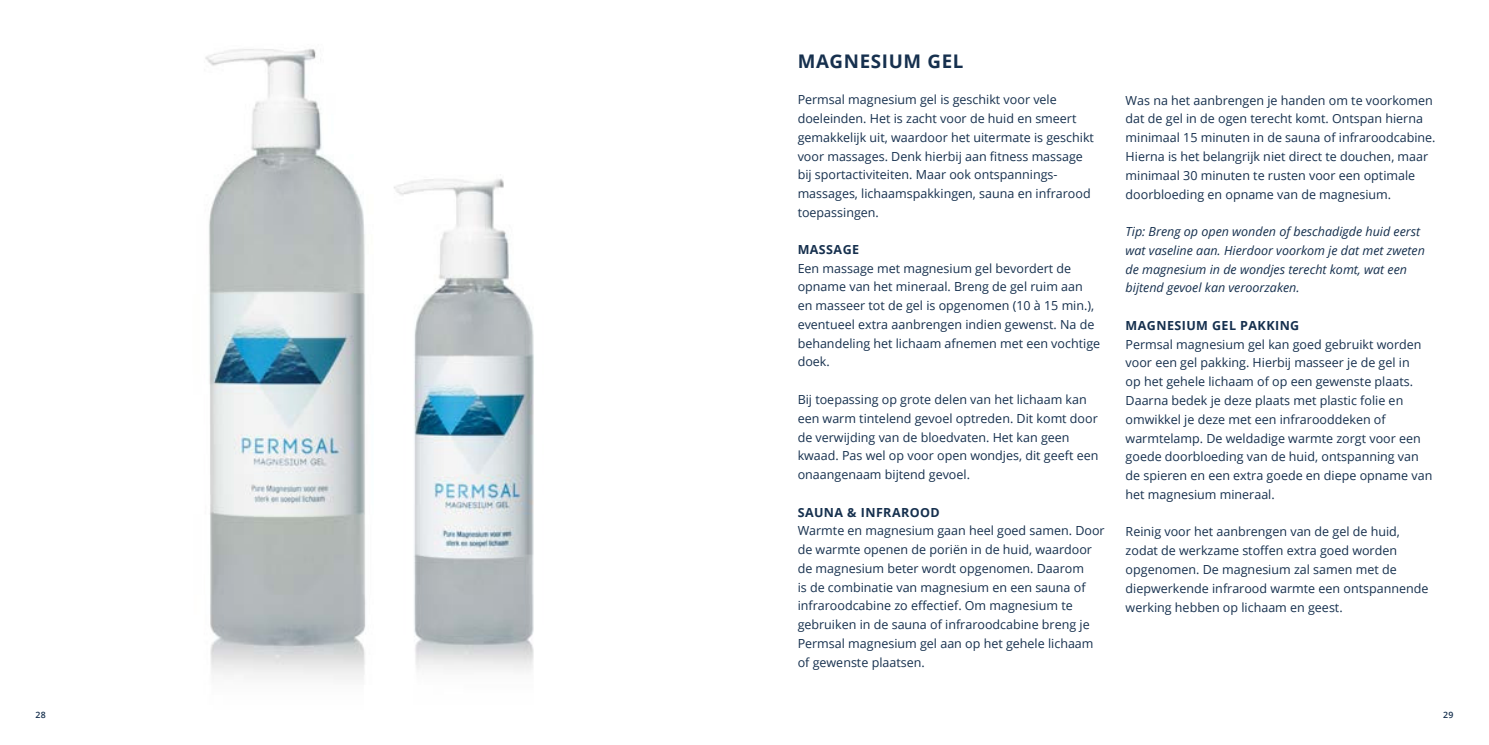
<style>
.page{position:relative;width:1489px;height:745px;background:#fff}
.page>*{position:absolute;margin:0;border:0;box-sizing:border-box;transform-origin:0 0}
.t1{font:700 18.75px "Open Sans";letter-spacing:.035em;color:#16304e}
.t2{font:12.5px/18.8px "Open Sans";color:#16304e}
.t3{font:italic 12.5px/18.8px "Open Sans";color:#16304e}
.t4{font:700 12.5px "Open Sans";letter-spacing:.035em;color:#16304e}
.t5{font:600 8.75px "Open Sans";color:#16304e}
</style>
<div class="page">
<img style="left:205px;top:49px;width:329px;height:631px">
<h1 class="t1" style="left:797px;top:53px;width:167px">MAGNESIUM GEL</h1>
<p class="t2" style="left:797px;top:92px;width:298px">Permsal magnesium gel is geschikt voor vele doeleinden. Het is zacht voor de huid en smeert gemakkelijk uit, waardoor het uitermate is geschikt voor massages. Denk hierbij aan fitness massage bij sportactiviteiten. Maar ook ontspannings&shy;massages, lichaamspakkingen, sauna en infrarood toepassingen.</p>
<p class="t4" style="left:797px;top:244px;width:63px">MASSAGE</p>
<p class="t2" style="left:797px;top:260px;width:304px">Een massage met magnesium gel bevordert de opname van het mineraal. Breng de gel ruim aan en masseer tot de gel is opgenomen (10 à 15 min.), eventueel extra aanbrengen indien gewenst. Na de behandeling het lichaam afnemen met een vochtige doek.</p>
<p class="t2" style="left:797px;top:391px;width:302px">Bij toepassing op grote delen van het lichaam kan een warm tintelend gevoel optreden. Dit komt door de verwijding van de bloedvaten. Het kan geen kwaad. Pas wel op voor open wondjes, dit geeft een onaangenaam bijtend gevoel.</p>
<p class="t4" style="left:797px;top:507px;width:144px">SAUNA &amp; INFRAROOD</p>
<p class="t2" style="left:797px;top:522px;width:308px">Warmte en magnesium gaan heel goed samen. Door de warmte openen de poriën in de huid, waardoor de magnesium beter wordt opgenomen. Daarom<br>is de combinatie van magnesium en een sauna of infraroodcabine zo effectief. Om magnesium te gebruiken in de sauna of infraroodcabine breng je Permsal magnesium gel aan op het gehele lichaam of gewenste plaatsen.</p>
<p class="t2" style="left:1125px;top:92px;width:311px">Was na het aanbrengen je handen om te voorkomen dat de gel in de ogen terecht komt. Ontspan hierna minimaal 15 minuten in de sauna of infraroodcabine.<br>Hierna is het belangrijk niet direct te douchen, maar minimaal 30 minuten te rusten voor een optimale doorbloeding en opname van de magnesium.</p>
<p class="t3" style="left:1125px;top:223px;width:301px">Tip: Breng op open wonden of beschadigde huid eerst wat vaseline aan. Hierdoor voorkom je dat met zweten de magnesium in de wondjes terecht komt, wat een bijtend gevoel kan veroorzaken.</p>
<p class="t4" style="left:1125px;top:320px;width:175px">MAGNESIUM GEL PAKKING</p>
<p class="t2" style="left:1125px;top:336px;width:308px">Permsal magnesium gel kan goed gebruikt worden voor een gel pakking. Hierbij masseer je de gel in<br>op het gehele lichaam of op een gewenste plaats.<br>Daarna bedek je deze plaats met plastic folie en omwikkel je deze met een infrarooddeken of warmtelamp. De weldadige warmte zorgt voor een goede doorbloeding van de huid, ontspanning van de spieren en een extra goede en diepe opname van het magnesium mineraal.</p>
<p class="t2" style="left:1125px;top:523px;width:304px">Reinig voor het aanbrengen van de gel de huid, zodat de werkzame stoffen extra goed worden opgenomen. De magnesium zal samen met de diepwerkende infrarood warmte een ontspannende werking hebben op lichaam en geest.</p>
<p class="t5" style="left:35px;top:709px;width:12px">28</p>
<p class="t5" style="left:1442px;top:709px;width:12px">29</p>
</div>
